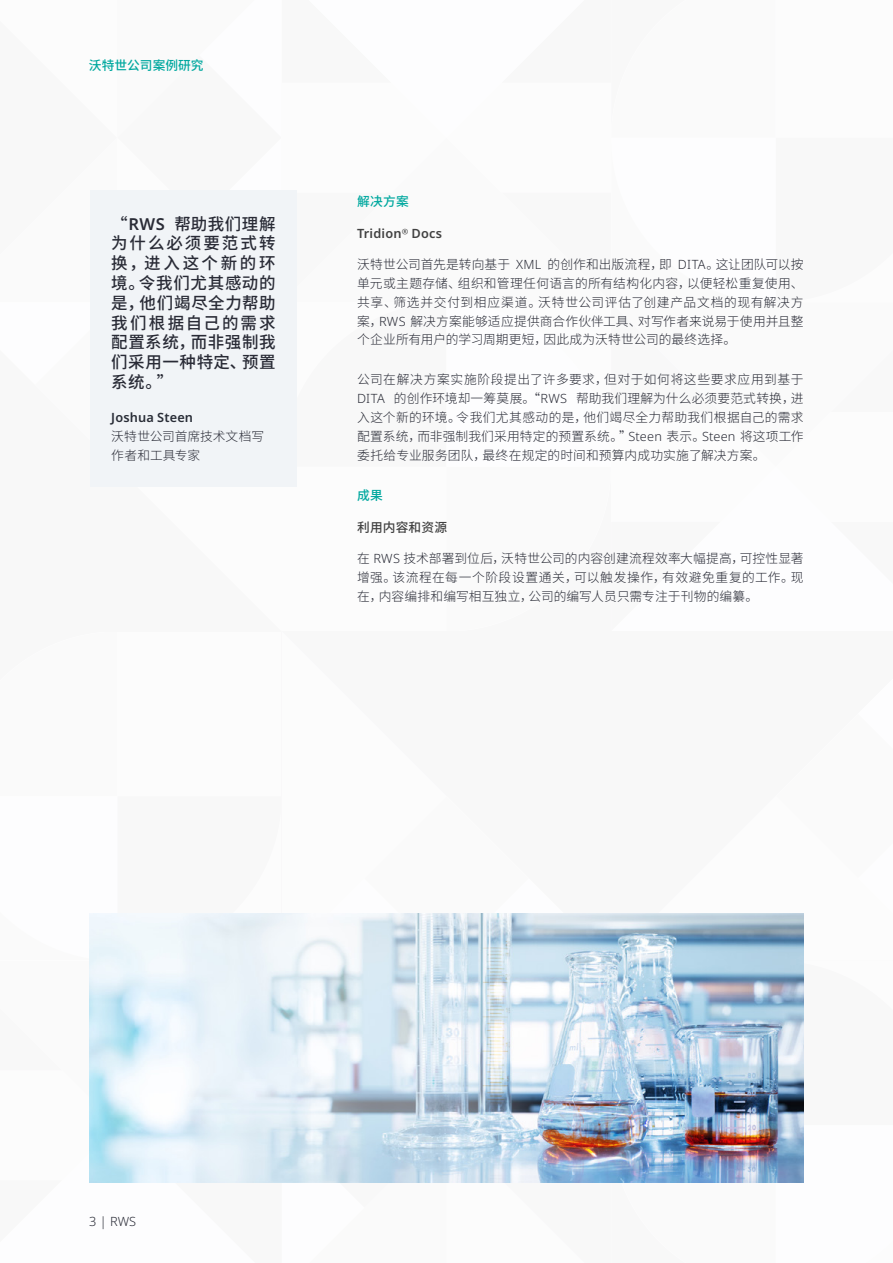
<style>
.page{position:relative;width:893px;height:1263px;background:#fff}
.page>*{position:absolute;margin:0;border:0;box-sizing:border-box;transform-origin:0 0}
.t1{font:500 16.5px/19.8px "Noto Sans SC";letter-spacing:.04em;color:#292b36;text-align:justify}
.t2{font:300 12.75px/18.8px "Noto Sans CJ Ksc";letter-spacing:.01em;color:#292b36;text-align:justify}
.t3{font:300 12.75px/18.8px "Noto Sans CJ Ksc";letter-spacing:-.01em;color:#292b36}
.t4{font:500 12.75px "Noto Sans SC";color:#00a89f}
.t5{font:600 12.75px "Noto Sans";letter-spacing:.015em;color:#414141}
.t6{font:600 12.75px "Noto Sans";letter-spacing:.015em;color:#282c36}
.t7{font:500 12.75px "Noto Sans SC";letter-spacing:.01em;color:#414141}
.t8{font:300 12.75px "Noto Sans";color:#292b36}
.s1{font-family:"Noto Sans";font-weight:600}
.s2{font-family:"Graphik";font-weight:400}
.s3{font-family:"Noto Sans"}
</style>
<div class="page">
<div style="left:90px;top:191px;width:207px;height:296px;background:#f1f4f7"></div>
<img style="left:89px;top:913px;width:715px;height:269px">
<p class="t4" style="left:89px;top:58px;width:116px">沃特世公司案例研究</p>
<p class="t1" style="left:111px;top:214px;width:166px">“<span class="s1">RWS</span> 帮助我们理解为什么必须要范式转换，进入这个新的环境。令我们尤其感动的是，他们竭尽全力帮助我们根据自己的需求配置系统，而非强制我们采用一种特定、预置系统。”</p>
<p class="t6" style="left:111px;top:409px;width:83px">Joshua Steen</p>
<p class="t3" style="left:111px;top:427px;width:154px">沃特世公司首席技术文档写作者和工具专家</p>
<p class="t4" style="left:357px;top:195px;width:53px">解决方案</p>
<p class="t5" style="left:357px;top:224px;width:86px">Tridion<span class="s2">®</span> Docs</p>
<p class="t2" style="left:357px;top:256px;width:448px">沃特世公司首先是转向基于 <span class="s3">XML</span> 的创作和出版流程，即 <span class="s3">DITA</span>。这让团队可以按单元或主题存储、组织和管理任何语言的所有结构化内容，以便轻松重复使用、共享、筛选并交付到相应渠道。沃特世公司评估了创建产品文档的现有解决方案，<span class="s3">RWS</span> 解决方案能够适应提供商合作伙伴工具、对写作者来说易于使用并且整个企业所有用户的学习周期更短，因此成为沃特世公司的最终选择。</p>
<p class="t2" style="left:357px;top:371px;width:448px">公司在解决方案实施阶段提出了许多要求，但对于如何将这些要求应用到基于<span class="s3">DITA</span> 的创作环境却一筹莫展。“<span class="s3">RWS</span> 帮助我们理解为什么必须要范式转换，进入这个新的环境。令我们尤其感动的是，他们竭尽全力帮助我们根据自己的需求配置系统，而非强制我们采用特定的预置系统。”<span class="s3">Steen</span> 表示。<span class="s3">Steen</span> 将这项工作委托给专业服务团队，最终在规定的时间和预算内成功实施了解决方案。</p>
<p class="t4" style="left:357px;top:488px;width:27px">成果</p>
<p class="t7" style="left:357px;top:520px;width:91px">利用内容和资源</p>
<p class="t2" style="left:357px;top:549px;width:448px">在 <span class="s3">RWS</span> 技术部署到位后，沃特世公司的内容创建流程效率大幅提高，可控性显著增强。该流程在每一个阶段设置通关，可以触发操作，有效避免重复的工作。现在，内容编排和编写相互独立，公司的编写人员只需专注于刊物的编纂。</p>
<p class="t8" style="left:89px;top:1212px;width:48px">3 | RWS</p>
</div>
